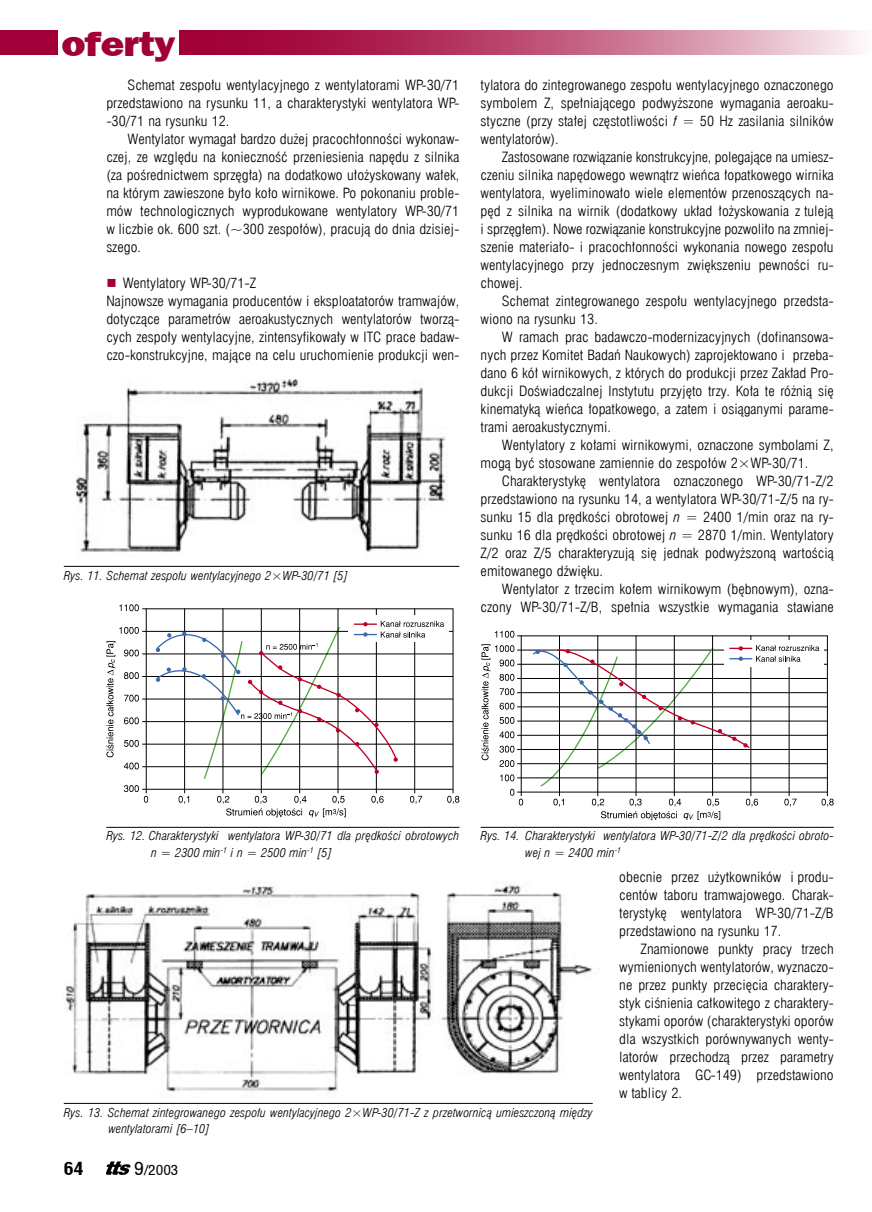
<style>
.page{position:relative;width:872px;height:1212px;background:#fff}
.page>*{position:absolute;margin:0;border:0;box-sizing:border-box;transform-origin:0 0}
.t1{font:36px "Frankfurt Goth Hvypl";color:#a00037;scale:1.1 1}
.t2{font:700 18px "Switzerland Condpl";color:#000;scale:1.1 1}
.tekst{font:13.8px/18px "Swis 721 Lt Cn EU Normal";color:#000;text-align:justify;scale:1.1 1}
.tekst0{font:13.8px/18px "Swis 721 Lt Cn EU Normal";color:#000;text-align:justify;scale:1.1 1}
.t3{font:13.8px "Switzerland Condpl";color:#000;scale:1.1 1}
.pod_z_kres_10{font:12px/16.5px "Swis 721 Lt Cn EU Italic";color:#000;scale:1.1 1}
.podpis_z_kreską{font:12px "Swis 721 Lt Cn EU Italic";color:#000;scale:1.1 1}
.s1{color:#a00037}
.s2{font-family:"Swis 721 Lt Cn EU Italic"}
.s3{font-size:18px}
</style>
<div class="page">
<div style="left:0;top:30px;width:57px;height:25px;background:#a00037"></div>
<svg style="left:180px;top:30px;width:679px;height:25px;background:#c15a7d"></svg>
<svg style="left:106px;top:1161px;width:24px;height:14px"></svg>
<hr style="left:64px;top:566px;width:395px;height:1px;background:#000">
<hr style="left:106px;top:827px;width:353px;height:1px;background:#000">
<hr style="left:64px;top:1103px;width:529px;height:1px;background:#000">
<hr style="left:480px;top:827px;width:353px;height:1px;background:#000">
<img style="left:75px;top:379px;width:371px;height:173px">
<img style="left:65px;top:883px;width:535px;height:210px">
<hr style="left:142px;top:631px;width:311px;height:1px;background:#000">
<hr style="left:142px;top:653px;width:311px;height:1px;background:#000">
<hr style="left:142px;top:676px;width:311px;height:1px;background:#000">
<hr style="left:142px;top:699px;width:311px;height:1px;background:#000">
<hr style="left:142px;top:721px;width:311px;height:1px;background:#000">
<hr style="left:142px;top:744px;width:311px;height:1px;background:#000">
<hr style="left:142px;top:789px;width:311px;height:1px;background:#000">
<hr style="left:142px;top:766px;width:311px;height:1px;background:#000">
<hr style="left:146px;top:608px;width:1px;height:185px;background:#000">
<hr style="left:184px;top:608px;width:1px;height:185px;background:#000">
<hr style="left:223px;top:608px;width:1px;height:185px;background:#000">
<hr style="left:261px;top:608px;width:1px;height:185px;background:#000">
<hr style="left:299px;top:608px;width:1px;height:185px;background:#000">
<hr style="left:338px;top:608px;width:1px;height:185px;background:#000">
<hr style="left:142px;top:608px;width:311px;height:1px;background:#000">
<hr style="left:376px;top:608px;width:1px;height:185px;background:#000">
<hr style="left:414px;top:608px;width:1px;height:185px;background:#000">
<hr style="left:453px;top:608px;width:1px;height:185px;background:#000">
<svg style="left:119px;top:604px;width:20px;height:7px"></svg>
<svg style="left:119px;top:627px;width:20px;height:7px"></svg>
<svg style="left:124px;top:649px;width:15px;height:7px"></svg>
<svg style="left:124px;top:672px;width:15px;height:7px"></svg>
<svg style="left:124px;top:695px;width:15px;height:7px"></svg>
<svg style="left:124px;top:717px;width:15px;height:7px"></svg>
<svg style="left:124px;top:740px;width:15px;height:7px"></svg>
<svg style="left:124px;top:762px;width:15px;height:7px"></svg>
<svg style="left:106px;top:641px;width:9px;height:116px"></svg>
<svg style="left:124px;top:785px;width:24px;height:18px"></svg>
<svg style="left:178px;top:796px;width:11px;height:8px"></svg>
<svg style="left:217px;top:796px;width:129px;height:21px"></svg>
<svg style="left:371px;top:796px;width:12px;height:8px"></svg>
<svg style="left:410px;top:796px;width:12px;height:8px"></svg>
<svg style="left:447px;top:796px;width:12px;height:8px"></svg>
<div style="left:349px;top:616px;width:100px;height:26px;background:#fff"></div>
<svg style="left:156px;top:608px;width:288px;height:172px"></svg>
<hr style="left:517px;top:650px;width:310px;height:1px;background:#000">
<hr style="left:517px;top:635px;width:310px;height:1px;background:#000">
<hr style="left:517px;top:664px;width:310px;height:1px;background:#000">
<hr style="left:517px;top:678px;width:310px;height:1px;background:#000">
<hr style="left:517px;top:706px;width:310px;height:1px;background:#000">
<hr style="left:517px;top:721px;width:310px;height:1px;background:#000">
<hr style="left:517px;top:763px;width:310px;height:1px;background:#000">
<hr style="left:517px;top:792px;width:310px;height:1px;background:#000">
<hr style="left:517px;top:777px;width:310px;height:1px;background:#000">
<hr style="left:521px;top:635px;width:1px;height:161px;background:#000">
<hr style="left:559px;top:635px;width:1px;height:161px;background:#000">
<hr style="left:597px;top:635px;width:1px;height:161px;background:#000">
<hr style="left:635px;top:635px;width:1px;height:161px;background:#000">
<hr style="left:674px;top:635px;width:1px;height:161px;background:#000">
<hr style="left:712px;top:635px;width:1px;height:161px;background:#000">
<hr style="left:750px;top:635px;width:1px;height:161px;background:#000">
<hr style="left:788px;top:635px;width:1px;height:161px;background:#000">
<hr style="left:827px;top:635px;width:1px;height:161px;background:#000">
<svg style="left:553px;top:798px;width:11px;height:9px"></svg>
<svg style="left:592px;top:798px;width:128px;height:22px"></svg>
<svg style="left:746px;top:798px;width:12px;height:9px"></svg>
<svg style="left:784px;top:798px;width:12px;height:9px"></svg>
<svg style="left:821px;top:798px;width:12px;height:9px"></svg>
<div style="left:724px;top:640px;width:100px;height:26px;background:#fff"></div>
<hr style="left:517px;top:749px;width:310px;height:1px;background:#000">
<hr style="left:517px;top:735px;width:310px;height:1px;background:#000">
<hr style="left:517px;top:692px;width:310px;height:1px;background:#000">
<svg style="left:532px;top:642px;width:287px;height:146px"></svg>
<svg style="left:495px;top:631px;width:19px;height:7px"></svg>
<svg style="left:481px;top:644px;width:33px;height:123px"></svg>
<svg style="left:500px;top:774px;width:14px;height:7px"></svg>
<svg style="left:510px;top:789px;width:13px;height:16px"></svg>
<h1 class="t1" style="left:62px;top:21px;width:105px">oferty</h1>
<p class="tekst" style="left:106px;top:76px;width:322px;text-indent:21px">Schemat zespołu wentylacyjnego z wentylatorami WP-30/71 przedstawiono na rysunku 11, a charakterystyki wentylatora WP--30/71 na rysunku 12.</p>
<p class="tekst" style="left:106px;top:130px;width:322px;text-indent:21px">Wentylator wymagał bardzo dużej pracochłonności wykonaw&shy;czej, ze względu na konieczność przeniesienia napędu z silnika (za pośrednictwem sprzęgła) na dodatkowo ułożyskowany wałek, na którym zawieszone było koło wirnikowe. Po pokonaniu proble&shy;mów technologicznych wyprodukowane wentylatory WP-30/71 w liczbie ok. 600 szt. (~300 zespołów), pracują do dnia dzisiej&shy;szego.</p>
<p class="tekst0" style="left:106px;top:274px;width:138px"><span class="s1">■</span> Wentylatory WP-30/71-Z</p>
<p class="tekst0" style="left:106px;top:292px;width:322px">Najnowsze wymagania producentów i eksploatatorów tramwajów, dotyczące parametrów aeroakustycznych wentylatorów tworzą&shy;cych zespoły wentylacyjne, zintensyfikowały w ITC prace badaw&shy;czo-konstrukcyjne, mające na celu uruchomienie produkcji wen-</p>
<p class="podpis_z_kreską" style="left:64px;top:568px;width:260px">Rys. 11. Schemat zespołu wentylacyjnego 2×WP-30/71 [5]</p>
<p class="tekst0" style="left:480px;top:76px;width:322px">tylatora do zintegrowanego zespołu wentylacyjnego oznaczonego symbolem Z, spełniającego podwyższone wymagania aeroaku&shy;styczne (przy stałej częstotliwości <span class="s2">f</span> = 50 Hz zasilania silników wentylatorów).</p>
<p class="tekst" style="left:480px;top:148px;width:322px;text-indent:21px">Zastosowane rozwiązanie konstrukcyjne, polegające na umiesz&shy;czeniu silnika napędowego wewnątrz wieńca łopatkowego wirnika wentylatora, wyeliminowało wiele elementów przenoszących na&shy;pęd z silnika na wirnik (dodatkowy układ łożyskowania z tuleją i sprzęgłem). Nowe rozwiązanie konstrukcyjne pozwoliło na zmniej&shy;szenie materiało- i pracochłonności wykonania nowego zespołu wentylacyjnego przy jednoczesnym zwiększeniu pewności ru&shy;chowej.</p>
<p class="tekst" style="left:480px;top:292px;width:322px;text-indent:21px">Schemat zintegrowanego zespołu wentylacyjnego przedsta&shy;wiono na rysunku 13.</p>
<p class="tekst" style="left:480px;top:328px;width:322px;text-indent:21px">W ramach prac badawczo-modernizacyjnych (dofinansowa&shy;nych przez Komitet Badań Naukowych) zaprojektowano i przeba&shy;dano 6 kół wirnikowych, z których do produkcji przez Zakład Pro&shy;dukcji Doświadczalnej Instytutu przyjęto trzy. Koła te różnią się kinematyką wieńca łopatkowego, a zatem i osiąganymi parame&shy;trami aeroakustycznymi.</p>
<p class="tekst" style="left:480px;top:436px;width:322px;text-indent:21px">Wentylatory z kołami wirnikowymi, oznaczone symbolami Z, mogą być stosowane zamiennie do zespołów 2×WP-30/71.</p>
<p class="tekst" style="left:480px;top:472px;width:322px;text-indent:21px">Charakterystykę wentylatora oznaczonego WP-30/71-Z/2 przedstawiono na rysunku 14, a wentylatora WP-30/71-Z/5 na ry&shy;sunku 15 dla prędkości obrotowej <span class="s2">n</span> = 2400 1/min oraz na ry&shy;sunku 16 dla prędkości obrotowej <span class="s2">n</span> = 2870 1/min. Wentylatory Z/2 oraz Z/5 charakteryzują się jednak podwyższoną wartością emitowanego dźwięku.</p>
<p class="tekst" style="left:480px;top:580px;width:322px;text-align:right">Wentylator z trzecim kołem wirnikowym (bębnowym), ozna&shy;czony WP-30/71-Z/B, spełnia wszystkie wymagania stawiane</p>
<p class="pod_z_kres_10" style="left:151px;top:828px;width:282px;text-indent:-45px">Rys. 12. Charakterystyki wentylatora WP-30/71 dla prędkości obrotowych n = 2300 min<sup>-1</sup> i n = 2500 min<sup>-1</sup> [5]</p>
<p class="pod_z_kres_10" style="left:525px;top:828px;width:282px;text-indent:-45px">Rys. 14. Charakterystyki wentylatora WP-30/71-Z/2 dla prędkości obroto&shy;wej n = 2400 min<sup>-1</sup></p>
<p class="tekst" style="left:619px;top:868px;width:196px">obecnie przez użytkowników i produ&shy;centów taboru tramwajowego. Charak&shy;terystykę wentylatora WP-30/71-Z/B przedstawiono na rysunku 17.</p>
<p class="tekst" style="left:619px;top:940px;width:196px;text-indent:21px">Znamionowe punkty pracy trzech wymienionych wentylatorów, wyznaczo&shy;ne przez punkty przecięcia charaktery&shy;styk ciśnienia całkowitego z charaktery&shy;stykami oporów (charakterystyki oporów dla wszystkich porównywanych wenty&shy;latorów przechodzą przez parametry wentylatora GC-149) przedstawiono w tablicy 2.</p>
<p class="pod_z_kres_10" style="left:108px;top:1104px;width:442px;text-indent:-45px">Rys. 13. Schemat zintegrowanego zespołu wentylacyjnego 2×WP-30/71-Z z przetwornicą umieszczoną między wentylatorami [6–10]</p>
<h2 class="t2" style="left:64px;top:1157px;width:19px">64</h2>
<p class="t3" style="left:134px;top:1160px;width:42px"><span class="s3">9</span>/2003</p>
</div>
